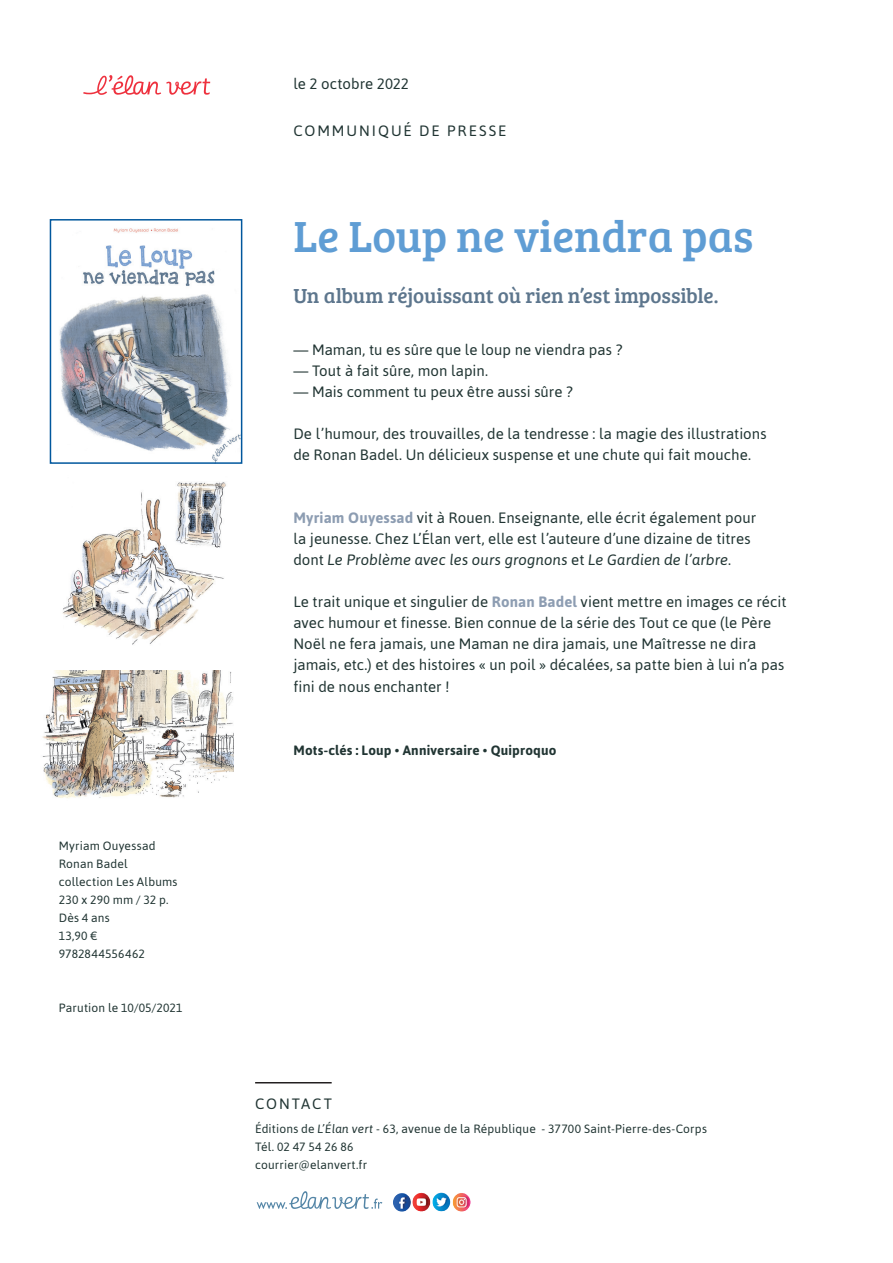
<style>
.page{position:relative;width:893px;height:1263px;background:#fff}
.page>*{position:absolute;margin:0;border:0;box-sizing:border-box;transform-origin:0 0}
.Titre{font:45px "Bree Serif";color:#5f9dd4}
.Chapeau{font:21px "Bree Serif";letter-spacing:-.005em;color:#5d768d}
.t1{font:15px/21px "Asap";letter-spacing:.005em;color:#213533}
.t2{font:15px "Asap";letter-spacing:.13em;color:#213533}
.t3{font:15px "Asap";letter-spacing:.125em;color:#213533}
.t4{font:700 13.5px "Asap";letter-spacing:.015em;color:#213533}
.t5{font:12px "Asap";letter-spacing:.015em;color:#213533}
.s1{font-weight:700;color:#8d9db2}
.s2{font-style:italic}
</style>
<div class="page">
<hr style="left:255px;top:1082px;width:77px;height:1px;background:#231f20">
<img style="left:256px;top:1192px;width:127px;height:16px">
<img style="left:394px;top:1192px;width:77px;height:20px">
<img style="left:109px;top:75px;width:21px;height:18px">
<img style="left:59px;top:228px;width:180px;height:233px">
<div style="left:50px;top:219px;width:192px;height:245px;border:2px solid #01579d"></div>
<img style="left:62px;top:482px;width:164px;height:163px">
<img style="left:42px;top:670px;width:191px;height:128px">
<p class="t5" style="left:59px;top:838px;width:98px">Myriam Ouyessad</p>
<p class="t5" style="left:59px;top:856px;width:70px">Ronan Badel</p>
<p class="t5" style="left:59px;top:874px;width:120px">collection Les Albums</p>
<p class="t5" style="left:59px;top:892px;width:111px">230 x 290 mm / 32 p.</p>
<p class="t5" style="left:59px;top:910px;width:53px">Dès 4 ans</p>
<p class="t5" style="left:59px;top:928px;width:40px">13,90 €</p>
<p class="t5" style="left:59px;top:946px;width:88px">9782844556462</p>
<p class="t5" style="left:59px;top:1000px;width:125px">Parution le 10/05/2021</p>
<p class="t1" style="left:293px;top:73px;width:117px">le 2 octobre 2022</p>
<p class="t2" style="left:293px;top:122px;width:214px">COMMUNIQUÉ DE PRESSE</p>
<p class="Titre" style="left:293px;top:203px;width:462px">Le Loup ne viendra pas</p>
<p class="Chapeau" style="left:293px;top:281px;width:427px">Un album réjouissant où rien n’est impossible.</p>
<p class="t1" style="left:293px;top:340px;width:330px">— Maman, tu es sûre que le loup ne viendra pas ?</p>
<p class="t1" style="left:293px;top:361px;width:196px">— Tout à fait sûre, mon lapin.</p>
<p class="t1" style="left:293px;top:382px;width:281px">— Mais comment tu peux être aussi sûre ?</p>
<p class="t1" style="left:293px;top:424px;width:475px">De l’humour, des trouvailles, de la tendresse : la magie des illustrations de Ronan Badel. Un délicieux suspense et une chute qui fait mouche.</p>
<p class="t1" style="left:293px;top:508px;width:464px"><span class="s1">Myriam Ouyessad</span> vit à Rouen. Enseignante, elle écrit également pour la jeunesse. Chez L’Élan vert, elle est l’auteure d’une dizaine de titres dont <span class="s2">Le Problème avec les ours grognons</span> et <span class="s2">Le Gardien de l’arbre</span>.</p>
<p class="t1" style="left:293px;top:592px;width:495px">Le trait unique et singulier de <span class="s1">Ronan Badel</span> vient mettre en images ce récit avec humour et finesse. Bien connue de la série des Tout ce que (le Père Noël ne fera jamais, une Maman ne dira jamais, une Maîtresse ne dira jamais, etc.) et des histoires « un poil » décalées, sa patte bien à lui n’a pas fini de nous enchanter !</p>
<p class="t4" style="left:293px;top:742px;width:265px">Mots-clés : Loup • Anniversaire • Quiproquo</p>
<p class="t3" style="left:255px;top:1095px;width:78px">CONTACT</p>
<p class="t5" style="left:255px;top:1122px;width:453px">Éditions de <span class="s2">L’Élan vert</span> - 63, avenue de la République - 37700 Saint-Pierre-des-Corps</p>
<p class="t5" style="left:255px;top:1140px;width:100px">Tél. 02 47 54 26 86</p>
<p class="t5" style="left:255px;top:1158px;width:114px">courrier@elanvert.fr</p>
</div>
